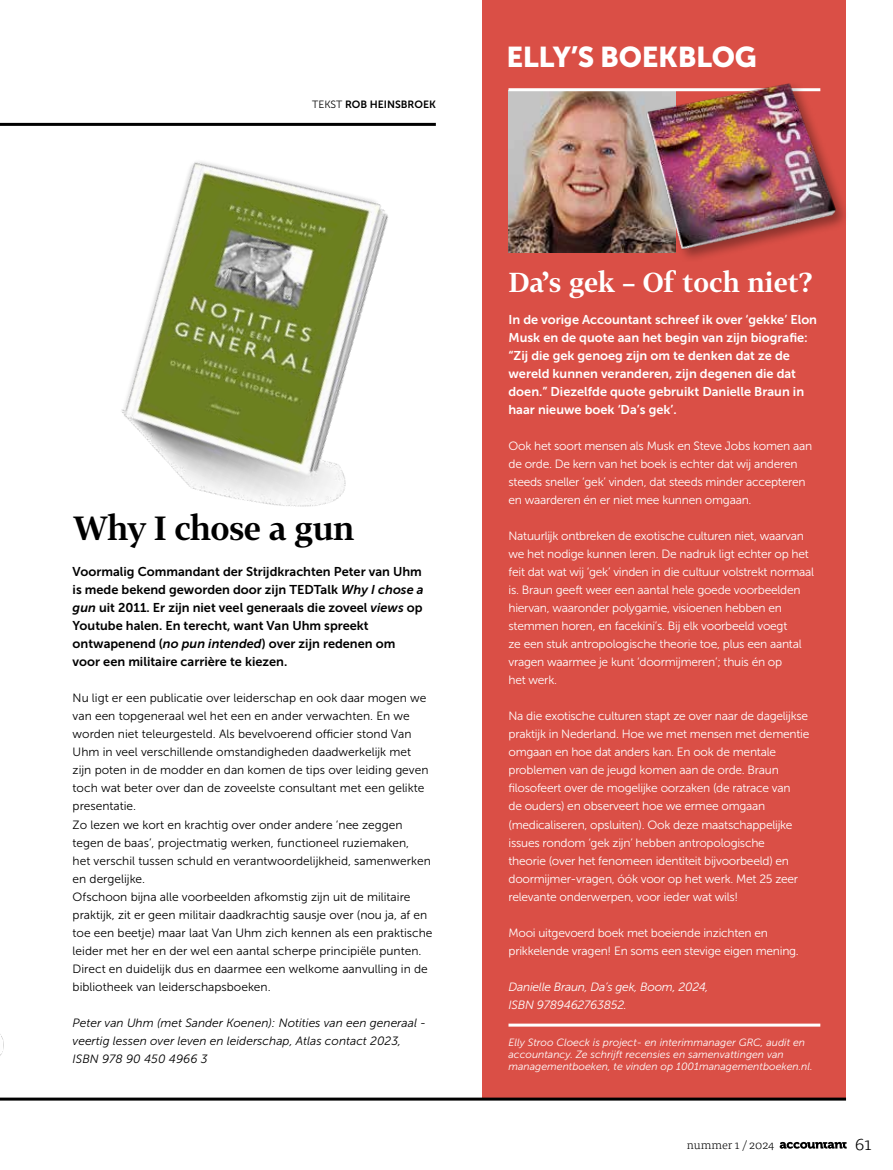
<style>
.page{position:relative;width:893px;height:1170px;background:#fff}
.page>*{position:absolute;margin:0;border:0;box-sizing:border-box;transform-origin:0 0}
.t1{font:700 33px "Tabac G2";letter-spacing:-.02em;color:#000}
.t2{font:28.5px "Museo Sans 900";letter-spacing:-.01em;color:#fff}
.t3{font:700 27px "Tabac G2";color:#fff}
.t4{font:300 18px "Tisa Pro";color:#000}
.t5{font:12.75px/18px "Museo Sans 700";color:#000}
.t6{font:12.75px/18px "Museo Sans 700";color:#fff}
.t7{font:12px/18px "Museo Sans 300";letter-spacing:-.02em;color:#fff}
.t8{font:12px/18px "Museo Sans 300";color:#000}
.t9{font:italic 12px/18px "Museo Sans 300";color:#000}
.t10{font:italic 12px/18px "Museo Sans 300";letter-spacing:-.02em;color:#fff}
.t11{font:300 12px "Tisa Pro";color:#000}
.t12{font:italic 10.5px/12px "Museo Sans 300";color:#fff}
.t13{font:10.5px "Museo Sans 700";color:#000}
.s1{font-family:"Museo Sans 300"}
.s2{font-style:italic}
</style>
<div class="page">
<svg style="left:780px;top:1141px;width:67px;height:7px"></svg>
<img style="left:48px;top:122px;width:388px;height:385px">
<div style="left:483px;top:0;width:363px;height:1098px;background:#da4f46"></div>
<img style="left:508px;top:91px;width:115px;height:161px">
<hr style="left:508px;top:88px;width:312px;height:3px;background:#fff">
<hr style="left:508px;top:1023px;width:312px;height:3px;background:#fff">
<hr style="left:0;top:123px;width:436px;height:3px;background:#000">
<img style="left:623px;top:83px;width:222px;height:176px">
<img style="left:0;top:1034px;width:4px;height:22px">
<hr style="left:0;top:1097px;width:846px;height:3px;background:#000">
<p class="t13" style="left:312px;top:98px;width:125px"><span class="s1">TEKST</span> ROB HEINSBROEK</p>
<h1 class="t1" style="left:73px;top:505px;width:283px">Why I chose a gun</h1>
<p class="t5" style="left:73px;top:563px;width:352px">Voormalig Commandant der Strijdkrachten Peter van Uhm is mede bekend geworden door zijn TEDTalk <span class="s2">Why I chose a gun</span> uit 2011. Er zijn niet veel generaals die zoveel <span class="s2">views</span> op Youtube halen. En terecht, want Van Uhm spreekt ontwapenend (<span class="s2">no pun intended</span>) over zijn redenen om voor een militaire carrière te kiezen.</p>
<p class="t8" style="left:73px;top:689px;width:361px">Nu ligt er een publicatie over leiderschap en ook daar mogen we van een topgeneraal wel het een en ander verwachten. En we worden niet teleurgesteld. Als bevelvoerend officier stond Van Uhm in veel verschillende omstandigheden daadwerkelijk met zijn poten in de modder en dan komen de tips over leiding geven toch wat beter over dan de zoveelste consultant met een gelikte presentatie.<br>Zo lezen we kort en krachtig over onder andere ‘nee zeggen tegen de baas’, projectmatig werken, functioneel ruziemaken,<br>het verschil tussen schuld en verantwoordelijkheid, samenwerken en dergelijke.<br>Ofschoon bijna alle voorbeelden afkomstig zijn uit de militaire praktijk, zit er geen militair daadkrachtig sausje over (nou ja, af en toe een beetje) maar laat Van Uhm zich kennen als een praktische leider met her en der wel een aantal scherpe principiële punten.<br>Direct en duidelijk dus en daarmee een welkome aanvulling in de bibliotheek van leiderschapsboeken.</p>
<p class="t9" style="left:73px;top:1013px;width:355px">Peter van Uhm (met Sander Koenen): Notities van een generaal - veertig lessen over leven en leiderschap, Atlas contact 2023,<br>ISBN 978 90 450 4966 3</p>
<h2 class="t2" style="left:506px;top:40px;width:252px">ELLY’S BOEKBLOG</h2>
<h3 class="t3" style="left:508px;top:263px;width:306px">Da’s gek – Of toch niet?</h3>
<p class="t6" style="left:508px;top:311px;width:310px">In de vorige Accountant schreef ik over ‘gekke’ Elon Musk en de quote aan het begin van zijn biografie: “Zij die gek genoeg zijn om te denken dat ze de wereld kunnen veranderen, zijn degenen die dat doen.” Diezelfde quote gebruikt Danielle Braun in haar nieuwe boek ‘Da’s gek’.</p>
<p class="t7" style="left:508px;top:437px;width:305px">Ook het soort mensen als Musk en Steve Jobs komen aan de orde. De kern van het boek is echter dat wij anderen steeds sneller ‘gek’ vinden, dat steeds minder accepteren en waarderen én er niet mee kunnen omgaan.</p>
<p class="t7" style="left:508px;top:527px;width:307px">Natuurlijk ontbreken de exotische culturen niet, waarvan we het nodige kunnen leren. De nadruk ligt echter op het feit dat wat wij ‘gek’ vinden in die cultuur volstrekt normaal is. Braun geeft weer een aantal hele goede voorbeelden hiervan, waaronder polygamie, visioenen hebben en stemmen horen, en facekini’s. Bij elk voorbeeld voegt<br>ze een stuk antropologische theorie toe, plus een aantal vragen waarmee je kunt ‘doormijmeren’; thuis én op<br>het werk.</p>
<p class="t7" style="left:508px;top:707px;width:302px">Na die exotische culturen stapt ze over naar de dagelijkse praktijk in Nederland. Hoe we met mensen met dementie omgaan en hoe dat anders kan. En ook de mentale problemen van de jeugd komen aan de orde. Braun filosofeert over de mogelijke oorzaken (de ratrace van<br>de ouders) en observeert hoe we ermee omgaan (medicaliseren, opsluiten). Ook deze maatschappelijke issues rondom ‘gek zijn’ hebben antropologische<br>theorie (over het fenomeen identiteit bijvoorbeeld) en doormijmer-vragen, óók voor op het werk. Met 25 zeer relevante onderwerpen, voor ieder wat wils!</p>
<p class="t7" style="left:508px;top:923px;width:292px">Mooi uitgevoerd boek met boeiende inzichten en prikkelende vragen! En soms een stevige eigen mening.</p>
<p class="t10" style="left:508px;top:977px;width:201px">Danielle Braun, Da’s gek, Boom, 2024,<br>ISBN 9789462763852.</p>
<p class="t12" style="left:508px;top:1036px;width:306px">Elly Stroo Cloeck is project- en interimmanager GRC, audit en accountancy. Ze schrijft recensies en samenvattingen van managementboeken, te vinden op 1001managementboeken.nl.</p>
<p class="t11" style="left:687px;top:1135px;width:89px">nummer 1 / 2024</p>
<h3 class="t4" style="left:855px;top:1130px;width:18px">61</h3>
</div>
